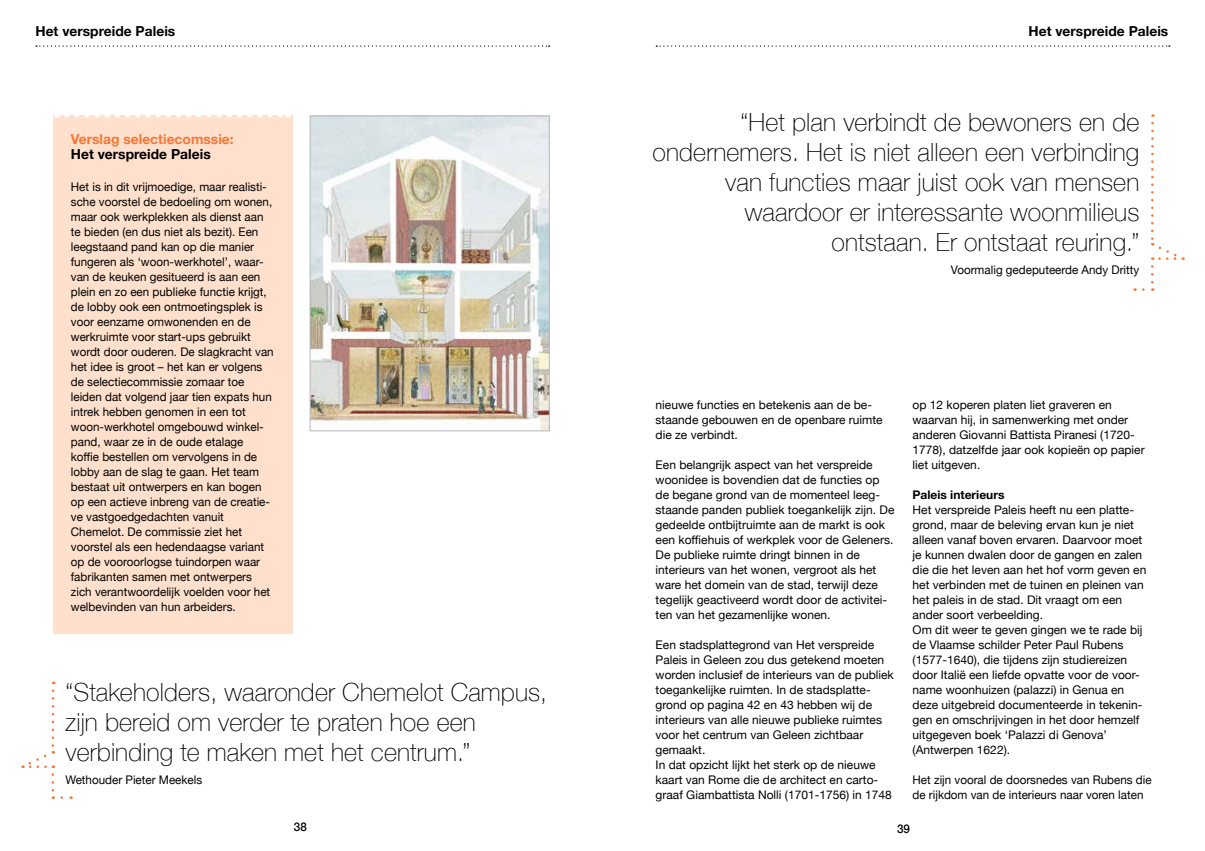
<style>
.page{position:relative;width:1205px;height:851px;background:#fff}
.page>*{position:absolute;margin:0;border:0;box-sizing:border-box;transform-origin:0 0}
.t1{font:100 25px/30px "Helvetica Neue";letter-spacing:.005em;color:#000;text-align:right}
.t2{font:700 13.75px "Helvetica Neue";letter-spacing:.005em;color:#000}
.t3{font:700 13.75px "Helvetica Neue";letter-spacing:.005em;color:#f47636}
.t4{font:11.88px/15px "Helvetica Neue";color:#000}
.t5{font:700 11.88px "Helvetica Neue";color:#000}
.t6{font:500 11.88px "Helvetica Neue";color:#000}
</style>
<div class="page">
<img style="left:312px;top:118px;width:236px;height:311px">
<div style="left:310px;top:116px;width:240px;height:315px;border:1px solid #b6b8ba"></div>
<div style="left:53px;top:115px;width:239px;height:518px;background:#fee0cc"></div>
<svg style="left:67px;top:115px;width:221px;height:3px"></svg>
<svg style="left:1151px;top:123px;width:32px;height:137px"></svg>
<svg style="left:1151px;top:266px;width:2px;height:25px"></svg>
<svg style="left:1134px;top:288px;width:9px;height:3px"></svg>
<svg style="left:23px;top:690px;width:31px;height:78px"></svg>
<svg style="left:52px;top:774px;width:2px;height:24px"></svg>
<svg style="left:656px;top:45px;width:514px;height:2px"></svg>
<svg style="left:36px;top:45px;width:514px;height:2px"></svg>
<p class="t2" style="left:35px;top:20px;width:141px">Het verspreide Paleis</p>
<p class="t2" style="left:1028px;top:20px;width:141px">Het verspreide Paleis</p>
<h1 class="t1" style="left:652px;top:106px;width:488px">“Het plan verbindt de bewoners en de ondernemers. Het is niet alleen een verbinding van functies maar juist ook van mensen waardoor er interessante woonmilieus ontstaan. Er ontstaat reuring.”</h1>
<p class="t4" style="left:951px;top:262px;width:190px">Voormalig gedeputeerde Andy Dritty</p>
<p class="t3" style="left:71px;top:128px;width:164px">Verslag selectiecomssie:</p>
<p class="t2" style="left:71px;top:143px;width:141px">Het verspreide Paleis</p>
<p class="t4" style="left:71px;top:180px;width:204px">Het is in dit vrijmoedige, maar realisti&shy;sche voorstel de bedoeling om wonen, maar ook werkplekken als dienst aan te bieden (en dus niet als bezit). Een leegstaand pand kan op die manier fungeren als ‘woon-werkhotel’, waar&shy;van de keuken gesitueerd is aan een plein en zo een publieke functie krijgt, de lobby ook een ontmoetingsplek is voor eenzame omwonenden en de werkruimte voor start-ups gebruikt wordt door ouderen. De slagkracht van het idee is groot – het kan er volgens de selectiecommissie zomaar toe leiden dat volgend jaar tien expats hun intrek hebben genomen in een tot woon-werkhotel omgebouwd winkel&shy;pand, waar ze in de oude etalage koffie bestellen om vervolgens in de lobby aan de slag te gaan. Het team bestaat uit ontwerpers en kan bogen op een actieve inbreng van de creatie&shy;ve vastgoedgedachten vanuit Chemelot. De commissie ziet het voorstel als een hedendaagse variant op de vooroorlogse tuindorpen waar fabrikanten samen met ontwerpers zich verantwoordelijk voelden voor het welbevinden van hun arbeiders.</p>
<p class="t4" style="left:656px;top:397px;width:229px">nieuwe functies en betekenis aan de be&shy;staande gebouwen en de openbare ruimte die ze verbindt.</p>
<p class="t4" style="left:656px;top:457px;width:240px">Een belangrijk aspect van het verspreide woonidee is bovendien dat de functies op de begane grond van de momenteel leeg&shy;staande panden publiek toegankelijk zijn. De gedeelde ontbijtruimte aan de markt is ook een koffiehuis of werkplek voor de Geleners.<br>De publieke ruimte dringt binnen in de interieurs van het wonen, vergroot als het ware het domein van de stad, terwijl deze tegelijk geactiveerd wordt door de activitei&shy;ten van het gezamenlijke wonen.</p>
<p class="t4" style="left:656px;top:637px;width:240px">Een stadsplattegrond van Het verspreide Paleis in Geleen zou dus getekend moeten worden inclusief de interieurs van de publiek toegankelijke ruimten. In de stadsplatte&shy;grond op pagina 42 en 43 hebben wij de interieurs van alle nieuwe publieke ruimtes voor het centrum van Geleen zichtbaar gemaakt.<br>In dat opzicht lijkt het sterk op de nieuwe kaart van Rome die de architect en carto&shy;graaf Giambattista Nolli (1701-1756) in 1748</p>
<p class="t4" style="left:912px;top:397px;width:234px">op 12 koperen platen liet graveren en waarvan hij, in samenwerking met onder anderen Giovanni Battista Piranesi (1720- 1778), datzelfde jaar ook kopieën op papier liet uitgeven.</p>
<p class="t5" style="left:912px;top:485px;width:93px">Paleis interieurs</p>
<p class="t4" style="left:912px;top:502px;width:235px">Het verspreide Paleis heeft nu een platte&shy;grond, maar de beleving ervan kun je niet alleen vanaf boven ervaren. Daarvoor moet je kunnen dwalen door de gangen en zalen die die het leven aan het hof vorm geven en het verbinden met de tuinen en pleinen van het paleis in de stad. Dit vraagt om een ander soort verbeelding.<br>Om dit weer te geven gingen we te rade bij de Vlaamse schilder Peter Paul Rubens (1577-1640), die tijdens zijn studiereizen door Italië een liefde opvatte voor de voor&shy;name woonhuizen (palazzi) in Genua en deze uitgebreid documenteerde in tekenin&shy;gen en omschrijvingen in het door hemzelf uitgegeven boek ‘Palazzi di Genova’ (Antwerpen 1622).</p>
<p class="t4" style="left:912px;top:772px;width:241px">Het zijn vooral de doorsnedes van Rubens die de rijkdom van de interieurs naar voren laten</p>
<h1 class="t1" style="left:66px;top:676px;width:483px;text-align:left">“Stakeholders, waaronder Chemelot Campus, zijn bereid om verder te praten hoe een verbinding te maken met het centrum.”</h1>
<p class="t4" style="left:66px;top:772px;width:138px">Wethouder Pieter Meekels</p>
<p class="t6" style="left:294px;top:817px;width:14px">38</p>
<p class="t6" style="left:897px;top:819px;width:14px">39</p>
</div>
